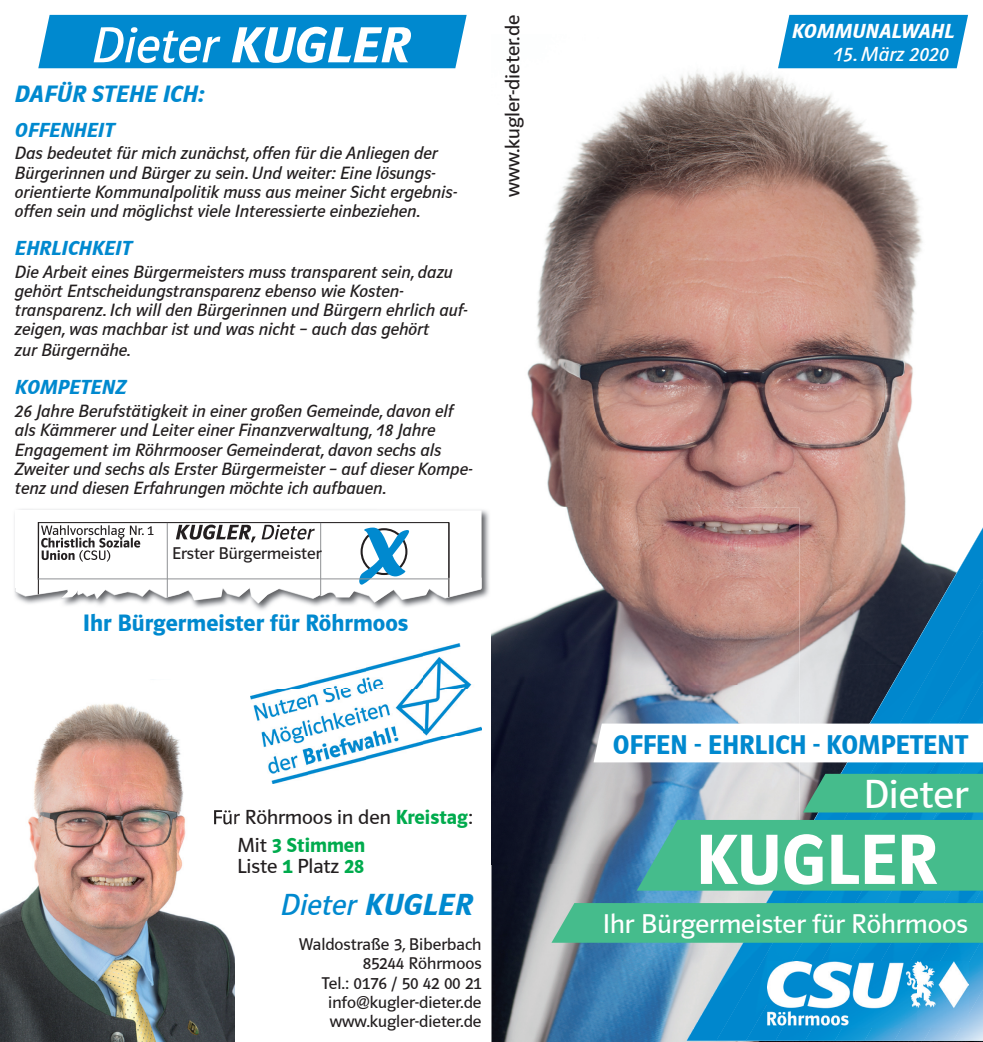
<style>
.page{position:relative;width:983px;height:1042px;background:#fff}
.page>*{position:absolute;margin:0;border:0;box-sizing:border-box;transform-origin:0 0}
.t1{font:700 73.5px "CSU Schrift 2000";color:#fff}
.t2{font:italic 52.5px "CSU Schrift 2000";color:#fff}
.t3{font:42px "CSU Schrift 2000";color:#fff}
.t4{font:italic 31.5px "CSU Schrift 2000";color:#0089cf}
.t5{font:28px "CSU Schrift 2000";color:#fff}
.t6{font:700 28px "CSU Schrift 2000";color:#0089cf}
.t7{font:700 24.5px "CSU Schrift 2000";color:#0089cf}
.t8{font:italic 700 24.5px "CSU Schrift 2000";color:#0089cf}
.t9{font:21px/28px "CSU Schrift 2000";color:#231f20}
.t10{font:italic 700 21px "CSU Schrift 2000";color:#0089cf}
.t11{font:italic 700 21px "CSU Schrift 2000";color:#fff}
.t12{font:italic 21px "CSU Schrift 2000";color:#fff}
.t13{font:italic 18.38px/19.2px "CSU Schrift 2000";color:#231f20}
.t14{font:17.5px/19.2px "CSU Schrift 2000";color:#231f20;text-align:right}
.s1{font-weight:700}
.s2{font-weight:700;color:#00ab4d}
</style>
<div class="page">
<img style="left:527px;top:68px;width:430px;height:344px">
<img style="left:531px;top:412px;width:328px;height:96px">
<img style="left:859px;top:412px;width:51px;height:91px">
<img style="left:799px;top:1041px;width:183px;height:1px">
<img style="left:14px;top:508px;width:672px;height:177px">
<img style="left:234px;top:695px;width:17px;height:347px">
<img style="left:481px;top:685px;width:256px;height:357px">
<img style="left:234px;top:809px;width:17px;height:15px">
<svg style="left:15px;top:510px;width:466px;height:94px"></svg>
<hr style="left:38px;top:522px;width:1px;height:72px;background:#231f20">
<hr style="left:38px;top:578px;width:410px;height:1px;background:#939598">
<hr style="left:167px;top:523px;width:1px;height:74px;background:#939598">
<hr style="left:320px;top:523px;width:1px;height:72px;background:#939598">
<div style="left:778px;top:15px;width:189px;height:53px;background:#0089cf"></div>
<div style="left:38px;top:15px;width:428px;height:53px;background:#0089cf"></div>
<img style="left:0;top:680px;width:234px;height:362px">
<img style="left:214px;top:809px;width:20px;height:15px">
<img style="left:251px;top:643px;width:230px;height:140px">
<svg style="left:686px;top:503px;width:220px;height:25px;background:#c09288"></svg>
<img style="left:686px;top:528px;width:296px;height:513px">
<img style="left:716px;top:579px;width:266px;height:462px">
<img style="left:745px;top:630px;width:237px;height:411px">
<img style="left:775px;top:681px;width:207px;height:360px">
<img style="left:804px;top:762px;width:178px;height:279px">
<img style="left:834px;top:812px;width:148px;height:229px">
<img style="left:864px;top:890px;width:29px;height:151px">
<img style="left:893px;top:890px;width:89px;height:151px">
<img style="left:923px;top:943px;width:59px;height:98px">
<img style="left:952px;top:989px;width:30px;height:52px">
<svg style="left:593px;top:723px;width:389px;height:39px"></svg>
<svg style="left:802px;top:774px;width:180px;height:38px;background:#4ab88c"></svg>
<div style="left:636px;top:820px;width:346px;height:70px;background:#45bc8c"></div>
<div style="left:551px;top:903px;width:431px;height:40px;background:#45bc8c"></div>
<img style="left:767px;top:962px;width:200px;height:65px">
<h2 class="t2" style="left:92px;top:18px;width:319px">Dieter <span class="s1">KUGLER</span></h2>
<h3 class="t8" style="left:15px;top:81px;width:191px">DAFÜR STEHE ICH:</h3>
<p class="t10" style="left:15px;top:119px;width:101px">OFFENHEIT</p>
<p class="t13" style="left:15px;top:144px;width:443px">Das bedeutet für mich zunächst, offen für die Anliegen der Bürgerinnen und Bürger zu sein. Und weiter: Eine lösungs&shy;orientierte Kommunalpolitik muss aus meiner Sicht ergebnis&shy;offen sein und möglichst viele Interessierte einbeziehen.</p>
<p class="t10" style="left:15px;top:237px;width:118px">EHRLICHKEIT</p>
<p class="t13" style="left:15px;top:262px;width:454px">Die Arbeit eines Bürgermeisters muss transparent sein, dazu gehört Entscheidungstransparenz ebenso wie Kosten&shy;transparenz. Ich will den Bürgerinnen und Bürgern ehrlich auf&shy;zeigen, was machbar ist und was nicht – auch das gehört</p>
<p class="t13" style="left:15px;top:341px;width:117px">zur Bürgernähe.</p>
<p class="t10" style="left:15px;top:376px;width:113px">KOMPETENZ</p>
<p class="t13" style="left:15px;top:401px;width:459px">26 Jahre Berufstätigkeit in einer großen Gemeinde, davon elf als Kämmerer und Leiter einer Finanzverwaltung, 18 Jahre Engagement im Röhrmooser Gemeinderat, davon sechs als Zweiter und sechs als Erster Bürgermeister – auf dieser Kompe&shy;tenz und diesen Erfahrungen möchte ich aufbauen.</p>
<p class="t14" style="left:172px;top:544px;width:151px">Erster Bürgermeister</p>
<h3 class="t7" style="left:83px;top:610px;width:327px">Ihr Bürgermeister für Röhrmoos</h3>
<p class="t9" style="left:498px;top:197px;width:184px;rotate:-90deg">www.kugler-dieter.de</p>
<p class="t9" style="left:237px;top:803px;width:237px;text-indent:-25px">Für Röhrmoos in den <span class="s2">Kreistag</span>:<br>Mit <span class="s2">3 Stimmen</span></p>
<p class="t9" style="left:237px;top:852px;width:128px">Liste <span class="s2">1</span> Platz <span class="s2">28</span></p>
<h3 class="t4" style="left:281px;top:888px;width:193px">Dieter <span class="s1">KUGLER</span></h3>
<p class="t14" style="left:299px;top:935px;width:184px">Waldostraße 3, Biberbach<br>85244 Röhrmoos<br>Tel.: 0176 / 50 42 00 21 info@kugler-dieter.de www.kugler-dieter.de</p>
<p class="t11" style="left:791px;top:20px;width:164px">KOMMUNALWAHL</p>
<p class="t12" style="left:833px;top:43px;width:117px">15. März 2020</p>
<h3 class="t6" style="left:612px;top:730px;width:356px">OFFEN - EHRLICH - KOMPETENT</h3>
<h3 class="t3" style="left:862px;top:772px;width:106px">Dieter</h3>
<h1 class="t1" style="left:695px;top:821px;width:243px">KUGLER</h1>
<h3 class="t5" style="left:602px;top:908px;width:367px">Ihr Bürgermeister für Röhrmoos</h3>
</div>
